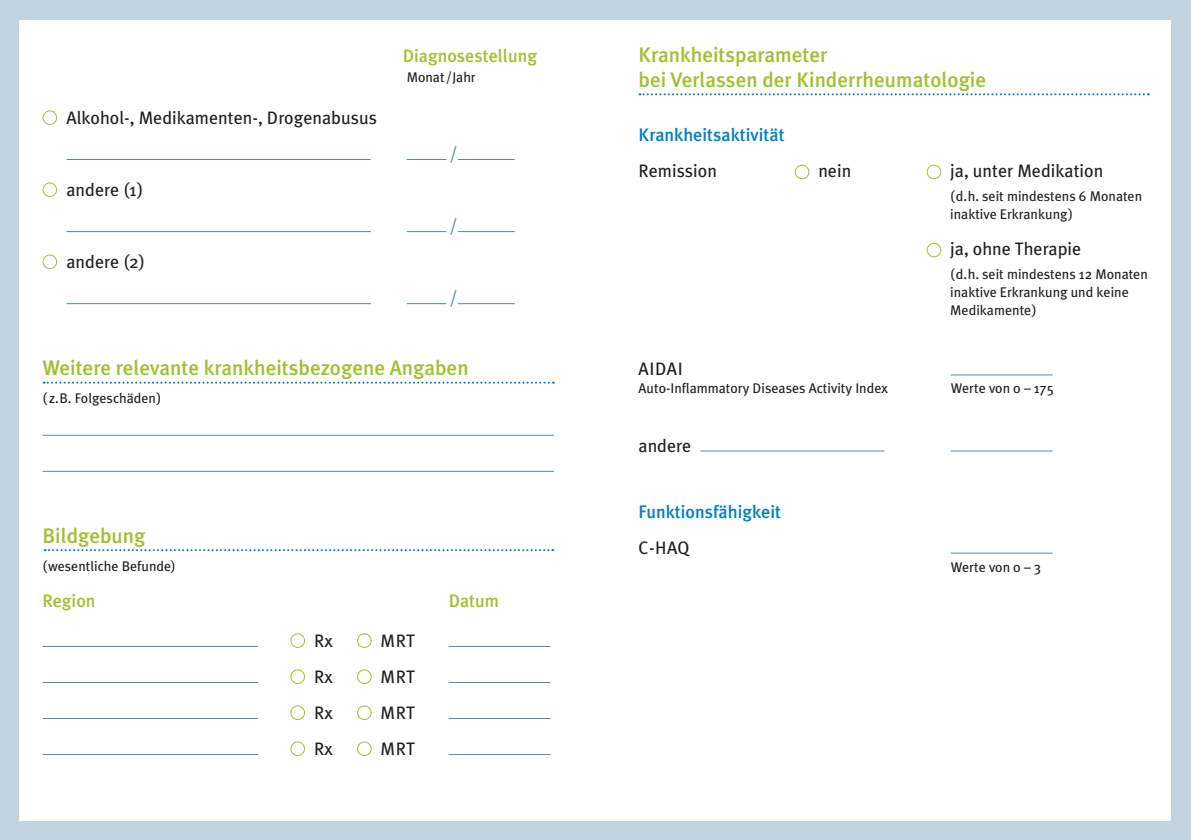
<style>
.page{position:relative;width:1191px;height:840px;background:#fff}
.page>*{position:absolute;margin:0;border:0;box-sizing:border-box;transform-origin:0 0}
.t1{font:500 21px/25.2px "Meta Plus";color:#a1c030}
.t2{font:18px "Meta Plus";color:#231f20}
.t3{font:500 18px "Meta Plus";color:#0080c5}
.t4{font:500 18px "Meta Plus";color:#a1c030}
.t5{font:18px "Meta Plus";color:#5c87a1}
.t6{font:14px/18px "Meta Plus";color:#231f20}
</style>
<div class="page">
<div style="left:0;top:0;width:1191px;height:839px;background:#c3d2df"></div>
<div style="left:20px;top:20px;width:1151px;height:799px;background:#fff"></div>
<div style="left:43px;top:110px;width:14px;height:15px;border:1px solid #a1c030;border-radius:50%"></div>
<hr style="left:67px;top:159px;width:304px;height:1px;background:#5c87a1">
<hr style="left:407px;top:159px;width:39px;height:1px;background:#5c87a1">
<hr style="left:458px;top:159px;width:56px;height:1px;background:#5c87a1">
<div style="left:43px;top:182px;width:14px;height:15px;border:1px solid #a1c030;border-radius:50%"></div>
<hr style="left:67px;top:231px;width:304px;height:1px;background:#5c87a1">
<hr style="left:407px;top:231px;width:39px;height:1px;background:#5c87a1">
<hr style="left:458px;top:231px;width:56px;height:1px;background:#5c87a1">
<div style="left:43px;top:254px;width:14px;height:15px;border:1px solid #a1c030;border-radius:50%"></div>
<hr style="left:67px;top:303px;width:304px;height:1px;background:#5c87a1">
<hr style="left:407px;top:303px;width:39px;height:1px;background:#5c87a1">
<hr style="left:458px;top:303px;width:56px;height:1px;background:#5c87a1">
<hr style="left:43px;top:434px;width:511px;height:1px;background:#5c87a1">
<hr style="left:43px;top:470px;width:511px;height:1px;background:#5c87a1">
<hr style="left:43px;top:645px;width:215px;height:1px;background:#5c87a1">
<div style="left:290px;top:633px;width:15px;height:14px;border:1px solid #a1c030;border-radius:50%"></div>
<div style="left:357px;top:633px;width:15px;height:14px;border:1px solid #a1c030;border-radius:50%"></div>
<hr style="left:449px;top:645px;width:101px;height:1px;background:#5c87a1">
<hr style="left:43px;top:681px;width:215px;height:1px;background:#5c87a1">
<div style="left:290px;top:669px;width:15px;height:14px;border:1px solid #a1c030;border-radius:50%"></div>
<div style="left:357px;top:669px;width:15px;height:14px;border:1px solid #a1c030;border-radius:50%"></div>
<hr style="left:449px;top:681px;width:101px;height:1px;background:#5c87a1">
<hr style="left:43px;top:717px;width:215px;height:1px;background:#5c87a1">
<div style="left:290px;top:705px;width:15px;height:14px;border:1px solid #a1c030;border-radius:50%"></div>
<div style="left:357px;top:705px;width:15px;height:14px;border:1px solid #a1c030;border-radius:50%"></div>
<hr style="left:449px;top:717px;width:101px;height:1px;background:#5c87a1">
<hr style="left:43px;top:753px;width:215px;height:1px;background:#5c87a1">
<div style="left:290px;top:741px;width:15px;height:14px;border:1px solid #a1c030;border-radius:50%"></div>
<div style="left:357px;top:741px;width:15px;height:14px;border:1px solid #a1c030;border-radius:50%"></div>
<hr style="left:449px;top:753px;width:101px;height:1px;background:#5c87a1">
<div style="left:795px;top:164px;width:14px;height:15px;border:1px solid #a1c030;border-radius:50%"></div>
<div style="left:926px;top:164px;width:15px;height:15px;border:1px solid #a1c030;border-radius:50%"></div>
<div style="left:926px;top:242px;width:15px;height:15px;border:1px solid #a1c030;border-radius:50%"></div>
<hr style="left:950px;top:374px;width:102px;height:1px;background:#5c87a1">
<hr style="left:700px;top:450px;width:184px;height:1px;background:#5c87a1">
<hr style="left:950px;top:450px;width:102px;height:1px;background:#5c87a1">
<hr style="left:950px;top:552px;width:102px;height:1px;background:#5c87a1">
<svg style="left:44px;top:381px;width:510px;height:2px"></svg>
<svg style="left:45px;top:549px;width:508px;height:2px"></svg>
<svg style="left:639px;top:93px;width:509px;height:2px"></svg>
<p class="t2" style="left:67px;top:107px;width:312px">Alkohol-, Medikamenten-, Drogenabusus</p>
<p class="t2" style="left:67px;top:179px;width:78px">andere (1)</p>
<p class="t2" style="left:67px;top:251px;width:80px">andere (2)</p>
<p class="t4" style="left:403px;top:45px;width:136px">Diagnosestellung</p>
<p class="t6" style="left:407px;top:68px;width:71px">Monat/Jahr</p>
<p class="t5" style="left:449px;top:143px;width:10px">/</p>
<p class="t5" style="left:449px;top:215px;width:10px">/</p>
<p class="t5" style="left:449px;top:287px;width:10px">/</p>
<h1 class="t1" style="left:43px;top:355px;width:427px">Weitere relevante krankheitsbezogene Angaben</h1>
<p class="t6" style="left:43px;top:389px;width:120px">( z.B. Folgeschäden)</p>
<h1 class="t1" style="left:43px;top:522px;width:104px">Bildgebung</h1>
<p class="t6" style="left:43px;top:556px;width:135px">(wesentliche Befunde)</p>
<p class="t4" style="left:43px;top:590px;width:55px">Region</p>
<p class="t4" style="left:449px;top:590px;width:52px">Datum</p>
<p class="t2" style="left:314px;top:630px;width:20px">Rx</p>
<p class="t2" style="left:381px;top:630px;width:36px">MRT</p>
<p class="t2" style="left:314px;top:666px;width:20px">Rx</p>
<p class="t2" style="left:381px;top:666px;width:36px">MRT</p>
<p class="t2" style="left:314px;top:702px;width:20px">Rx</p>
<p class="t2" style="left:381px;top:702px;width:36px">MRT</p>
<p class="t2" style="left:314px;top:738px;width:20px">Rx</p>
<p class="t2" style="left:381px;top:738px;width:36px">MRT</p>
<h1 class="t1" style="left:638px;top:42px;width:349px">Krankheitsparameter<br>bei Verlassen der Kinderrheumatologie</h1>
<p class="t3" style="left:638px;top:124px;width:148px">Krankheitsaktivität</p>
<p class="t2" style="left:638px;top:160px;width:80px">Remission</p>
<p class="t2" style="left:818px;top:160px;width:34px">nein</p>
<p class="t2" style="left:950px;top:160px;width:154px">ja, unter Medikation</p>
<p class="t6" style="left:950px;top:187px;width:193px">(d.h. seit mindestens 6 Monaten inaktive Erkrankung)</p>
<p class="t2" style="left:950px;top:238px;width:132px">ja, ohne Therapie</p>
<p class="t6" style="left:950px;top:265px;width:199px">(d.h. seit mindestens 12 Monaten inaktive Erkrankung und keine<br>Medikamente)</p>
<p class="t2" style="left:638px;top:358px;width:46px">AIDAI</p>
<p class="t6" style="left:638px;top:379px;width:251px">Auto-Inflammatory Diseases Activity Index</p>
<p class="t6" style="left:950px;top:379px;width:105px">Werte von 0 – 175</p>
<p class="t2" style="left:638px;top:434px;width:54px">andere</p>
<p class="t3" style="left:638px;top:500px;width:144px">Funktionsfähigkeit</p>
<p class="t2" style="left:638px;top:536px;width:52px">C-HAQ</p>
<p class="t6" style="left:950px;top:557px;width:92px">Werte von 0 – 3</p>
</div>
